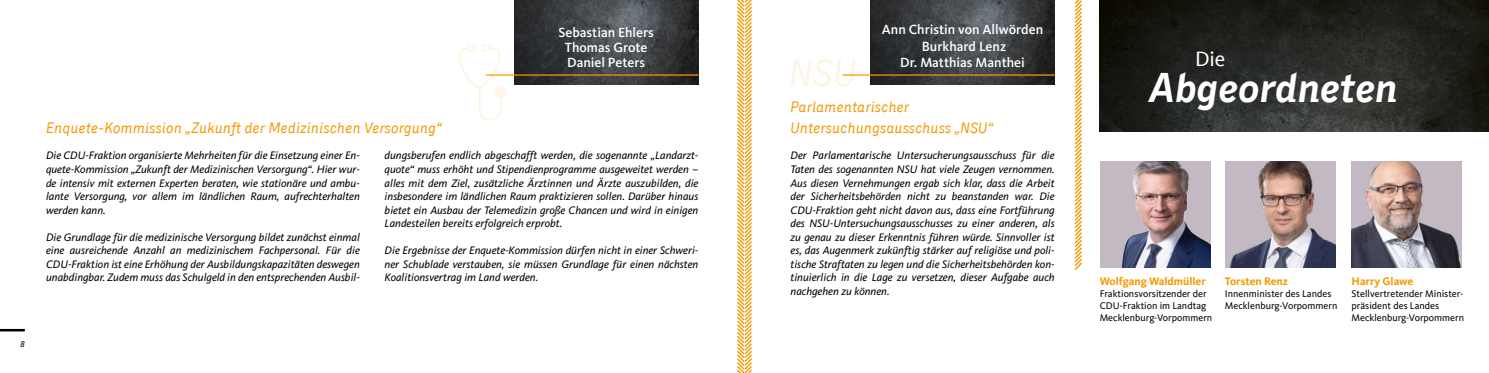
<style>
.page{position:relative;width:1489px;height:373px;background:#fff}
.page>*{position:absolute;margin:0;border:0;box-sizing:border-box;transform-origin:0 0}
.t1{font:italic 700 41.25px "CDU Skopex";letter-spacing:-.01em;color:#fff}
.t2{font:21.25px "CDU Kievit Tab";color:#fff}
.t3{font:italic 15px/21.2px "CDU Skopex";color:#f59800}
.t4{font:500 13.75px/15px "CDU Kievit";color:#fff;text-align:center}
.t5{font:italic 11.25px/13.5px "CDU Kievit";color:#000;text-align:justify}
.t6{font:700 11.25px "CDU Kievit";color:#f59800}
.t7{font:10px/12px "CDU Kievit";color:#000}
.t8{font:italic 8.75px "CDU Kievit";color:#000}
</style>
<div class="page">
<hr style="left:0;top:328px;width:25px;height:3px;background:#000">
<img style="left:1100px;top:161px;width:110px;height:106px">
<div style="left:495px;top:87px;width:11px;height:11px;background:#fff5e7;border-radius:50%"></div>
<svg style="left:458px;top:45px;width:45px;height:75px"></svg>
<img style="left:514px;top:0;width:184px;height:84px">
<img style="left:870px;top:0;width:184px;height:84px">
<hr style="left:486px;top:74px;width:212px;height:1px;background:#f59800">
<hr style="left:842px;top:74px;width:212px;height:1px;background:#f59800">
<img style="left:1099px;top:0;width:389px;height:131px">
<svg style="left:791px;top:59px;width:64px;height:27px"></svg>
<img style="left:1225px;top:161px;width:110px;height:106px">
<img style="left:1351px;top:161px;width:110px;height:106px">
<svg style="left:1074px;top:0;width:8px;height:270px"></svg>
<svg style="left:737px;top:0;width:15px;height:372px"></svg>
<p class="t8" style="left:20px;top:339px;width:6px">8</p>
<p class="t4" style="left:558px;top:26px;width:97px">Sebastian Ehlers<br>Thomas Grote<br>Daniel Peters</p>
<p class="t4" style="left:881px;top:22px;width:163px;line-height:16.5px">Ann Christin von Allwörden<br>Burkhard Lenz<br>Dr. Matthias Manthei</p>
<h3 class="t3" style="left:46px;top:118px;width:397px">Enquete-Kommission „Zukunft der Medizinischen Versorgung“</h3>
<p class="t5" style="left:46px;top:149px;width:315px">Die CDU-Fraktion organisierte Mehrheiten für die Einsetzung einer En&shy;quete-Kommission „Zukunft der Medizinischen Versorgung“. Hier wur&shy;de intensiv mit externen Experten beraten, wie stationäre und ambu&shy;lante Versorgung, vor allem im ländlichen Raum, aufrechterhalten werden kann.</p>
<p class="t5" style="left:46px;top:230px;width:315px">Die Grundlage für die medizinische Versorgung bildet zunächst einmal eine ausreichende Anzahl an medizinischem Fachpersonal. Für die CDU-Fraktion ist eine Erhöhung der Ausbildungskapazitäten deswegen unabdingbar. Zudem muss das Schulgeld in den entsprechenden Ausbil-</p>
<p class="t5" style="left:384px;top:149px;width:315px">dungsberufen endlich abgeschafft werden, die sogenannte „Landarzt&shy;quote“ muss erhöht und Stipendienprogramme ausgeweitet werden – alles mit dem Ziel, zusätzliche Ärztinnen und Ärzte auszubilden, die insbesondere im ländlichen Raum praktizieren sollen. Darüber hinaus bietet ein Ausbau der Telemedizin große Chancen und wird in einigen Landesteilen bereits erfolgreich erprobt.</p>
<p class="t5" style="left:384px;top:243px;width:315px">Die Ergebnisse der Enquete-Kommission dürfen nicht in einer Schweri&shy;ner Schublade verstauben, sie müssen Grundlage für einen nächsten Koalitionsvertrag im Land werden.</p>
<h3 class="t3" style="left:790px;top:97px;width:204px">Parlamentarischer<br>Untersuchungsausschuss „NSU“</h3>
<p class="t5" style="left:790px;top:149px;width:265px">Der Parlamentarische Untersucherungsausschuss für die Taten des sogenannten NSU hat viele Zeugen vernommen.<br>Aus diesen Vernehmungen ergab sich klar, dass die Arbeit der Sicherheitsbehörden nicht zu beanstanden war. Die CDU-Fraktion geht nicht davon aus, dass eine Fortführung des NSU-Untersuchungsausschusses zu einer anderen, als zu genau zu dieser Erkenntnis führen würde. Sinnvoller ist es, das Augenmerk zukünftig stärker auf religiöse und poli&shy;tische Straftaten zu legen und die Sicherheitsbehörden kon&shy;tinuierlich in die Lage zu versetzen, dieser Aufgabe auch nachgehen zu können.</p>
<h2 class="t2" style="left:1194px;top:51px;width:32px">Die</h2>
<h1 class="t1" style="left:1149px;top:73px;width:250px">Abgeordneten</h1>
<p class="t6" style="left:1099px;top:276px;width:108px">Wolfgang Waldmüller</p>
<p class="t7" style="left:1099px;top:288px;width:114px">Fraktionsvorsitzender der<br>CDU-Fraktion im Landtag<br>Mecklenburg-Vorpommern</p>
<p class="t6" style="left:1224px;top:276px;width:65px">Torsten Renz</p>
<p class="t7" style="left:1224px;top:288px;width:114px">Innenminister des Landes<br>Mecklenburg-Vorpommern</p>
<p class="t6" style="left:1351px;top:276px;width:63px">Harry Glawe</p>
<p class="t7" style="left:1351px;top:288px;width:114px">Stellvertretender Minister&shy;präsident des Landes<br>Mecklenburg-Vorpommern</p>
</div>
